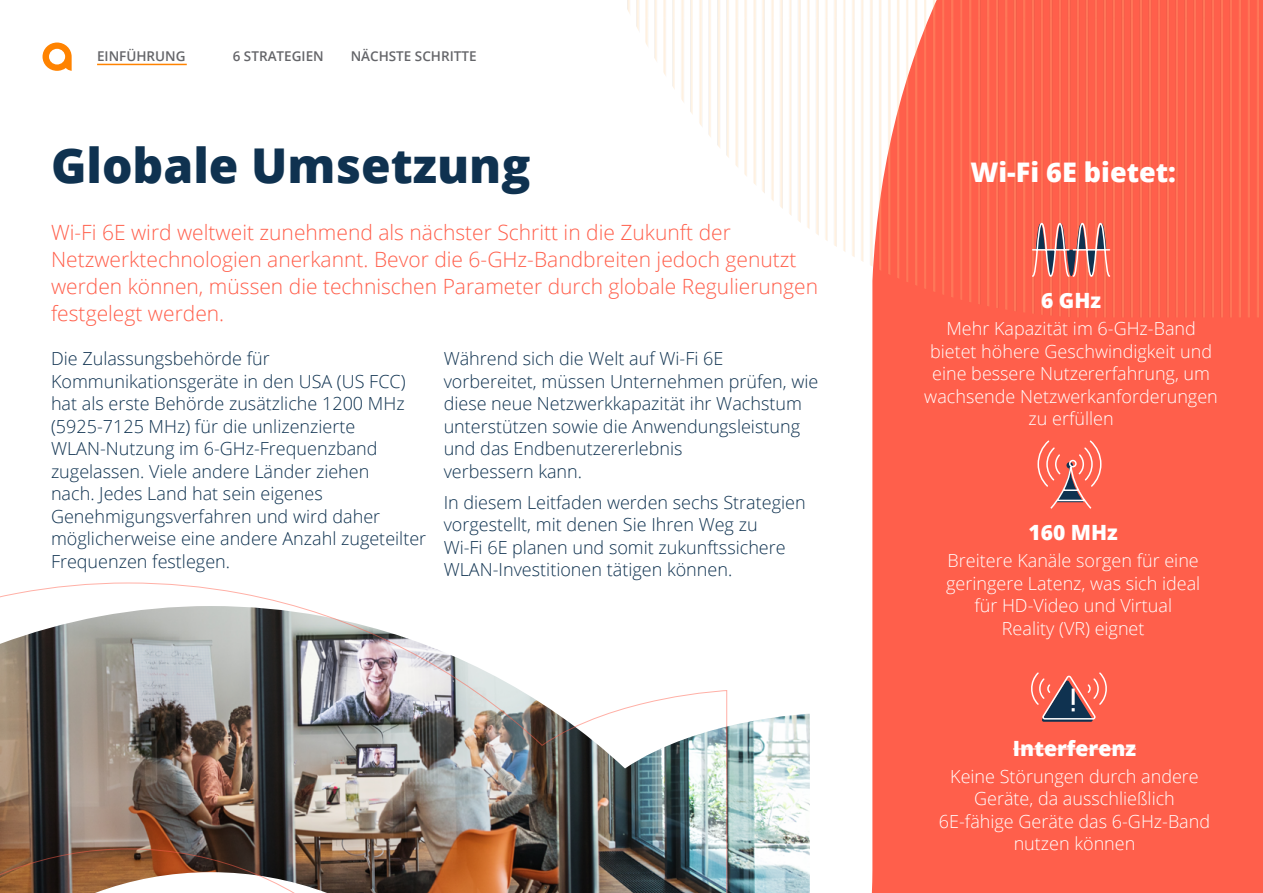
<style>
.page{position:relative;width:1263px;height:893px;background:#fff}
.page>*{position:absolute;margin:0;border:0;box-sizing:border-box;transform-origin:0 0}
.t1{font:800 48px "Open Sans";color:#0f3250}
.t2{font:800 27px "Open Sans";color:#fff}
.t3{font:300 21px/27px "Open Sans";color:#ff5f4b}
.t4{font:800 21px "Open Sans";color:#fff}
.t5{font:300 18px/22.5px "Open Sans";color:#0f3250}
.t6{font:300 18px/22.5px "Open Sans";color:#fff;text-align:center}
.t7{font:600 13.5px "Open Sans";color:#646569}
</style>
<div class="page">
<div style="left:872px;top:317px;width:391px;height:576px;background:#ff5f4b"></div>
<img style="left:627px;top:0;width:636px;height:317px">
<img style="left:727px;top:690px;width:83px;height:203px">
<img style="left:0;top:582px;width:727px;height:311px">
<svg style="left:43px;top:43px;width:29px;height:28px"></svg>
<hr style="left:97px;top:64px;width:90px;height:1px;background:#ff8300">
<svg style="left:1031px;top:222px;width:80px;height:56px;background:#ce736b"></svg>
<svg style="left:1037px;top:439px;width:65px;height:71px;background:#ef6f60"></svg>
<hr style="left:1013px;top:748px;width:123px;height:1px;background:#fff">
<svg style="left:1030px;top:671px;width:78px;height:51px;background:#c26762"></svg>
<p class="t7" style="left:97px;top:47px;width:90px">EINFÜHRUNG</p>
<p class="t7" style="left:233px;top:47px;width:93px">6 STRATEGIEN</p>
<p class="t7" style="left:351px;top:47px;width:127px">NÄCHSTE SCHRITTE</p>
<h1 class="t1" style="left:51px;top:129px;width:481px">Globale Umsetzung</h1>
<p class="t3" style="left:51px;top:218px;width:769px">Wi-Fi 6E wird weltweit zunehmend als nächster Schritt in die Zukunft der Netzwerktechnologien anerkannt. Bevor die 6-GHz-Bandbreiten jedoch genutzt werden können, müssen die technischen Parameter durch globale Regulierungen festgelegt werden.</p>
<p class="t5" style="left:51px;top:347px;width:377px">Die Zulassungsbehörde für Kommunikationsgeräte in den USA (US FCC) hat als erste Behörde zusätzliche 1200 MHz (5925-7125 MHz) für die unlizenzierte WLAN-Nutzung im 6-GHz-Frequenzband zugelassen. Viele andere Länder ziehen<br>nach. Jedes Land hat sein eigenes Genehmigungsverfahren und wird daher möglicherweise eine andere Anzahl zugeteilter Frequenzen festlegen.</p>
<p class="t5" style="left:444px;top:347px;width:376px">Während sich die Welt auf Wi-Fi 6E vorbereitet, müssen Unternehmen prüfen, wie diese neue Netzwerkkapazität ihr Wachstum unterstützen sowie die Anwendungsleistung und das Endbenutzererlebnis<br>verbessern kann.</p>
<p class="t5" style="left:444px;top:490px;width:363px">In diesem Leitfaden werden sechs Strategien vorgestellt, mit denen Sie Ihren Weg zu<br>Wi-Fi 6E planen und somit zukunftssichere WLAN-Investitionen tätigen können.</p>
<h2 class="t2" style="left:970px;top:152px;width:207px">Wi-Fi 6E bietet:</h2>
<p class="t4" style="left:1041px;top:285px;width:62px">6 GHz</p>
<p class="t6" style="left:924px;top:317px;width:295px">Mehr Kapazität im 6-GHz-Band bietet höhere Geschwindigkeit und eine bessere Nutzererfahrung, um wachsende Netzwerkanforderungen zu erfüllen</p>
<p class="t4" style="left:1028px;top:517px;width:91px">160 MHz</p>
<p class="t6" style="left:946px;top:549px;width:256px">Breitere Kanäle sorgen für eine geringere Latenz, was sich ideal für HD-Video und Virtual<br>Reality (VR) eignet</p>
<p class="t4" style="left:1013px;top:732px;width:125px">Interferenz</p>
<p class="t6" style="left:939px;top:764px;width:273px">Keine Störungen durch andere<br>Geräte, da ausschließlich<br>6E-fähige Geräte das 6-GHz-Band nutzen können</p>
</div>
